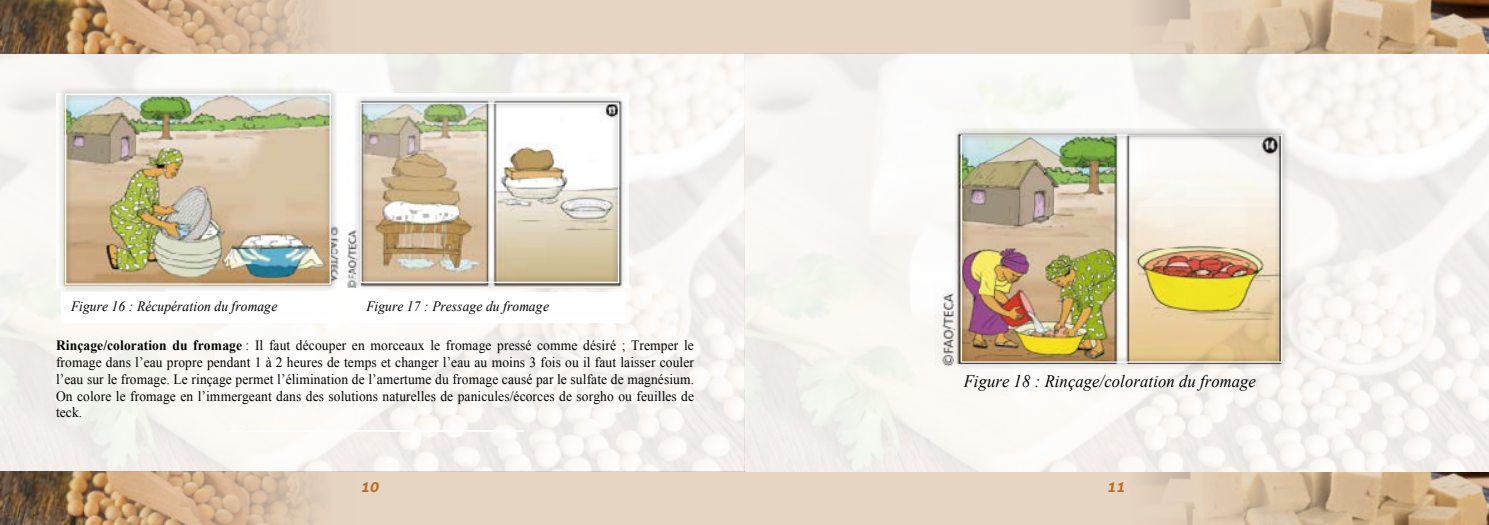
<style>
.page{position:relative;width:1489px;height:525px;background:#fff}
.page>*{position:absolute;margin:0;border:0;box-sizing:border-box;transform-origin:0 0}
.t1{font:italic 17.5px "Times New Roman";letter-spacing:.01em;color:#000;scale:.95 1}
.t2{font:italic 700 15px "Aller";color:#ba6c21}
.t3{font:14.25px/16.6px "Times New Roman";letter-spacing:.01em;color:#000;text-align:justify;scale:.95 1}
.t4{font:italic 14.25px "Times New Roman";letter-spacing:.01em;color:#000;scale:.95 1}
.s1{font-weight:700}
</style>
<div class="page">
<div style="left:0;top:471px;width:744px;height:53px;background:#e6d5c3"></div>
<img style="left:0;top:471px;width:357px;height:53px">
<div style="left:744px;top:472px;width:744px;height:52px;background:#e6d5c3"></div>
<img style="left:1145px;top:472px;width:343px;height:52px">
<div style="left:0;top:0;width:744px;height:53px;background:#e6d5c3"></div>
<img style="left:0;top:0;width:319px;height:53px">
<div style="left:744px;top:0;width:744px;height:53px;background:#e6d5c3"></div>
<img style="left:1145px;top:0;width:343px;height:53px">
<img style="left:0;top:53px;width:1488px;height:418px">
<img style="left:56px;top:94px;width:572px;height:193px">
<div style="left:62px;top:293px;width:269px;height:30px;background:#fff"></div>
<div style="left:357px;top:293px;width:269px;height:30px;background:#fff"></div>
<img style="left:229px;top:430px;width:295px;height:1px">
<img style="left:935px;top:128px;width:361px;height:241px">
<svg style="left:952px;top:364px;width:329px;height:37px;fill:#fdf9f6"></svg>
<img style="left:952px;top:371px;width:329px;height:24px">
<div style="left:58px;top:87px;width:279px;height:204px;background:#000;opacity:.75"></div>
<div style="left:65px;top:94px;width:266px;height:190px;border:1px solid #fff"></div>
<div style="left:354px;top:96px;width:272px;height:194px;background:#000;opacity:.75"></div>
<div style="left:360px;top:103px;width:259px;height:180px;border:1px solid #fff"></div>
<div style="left:954px;top:128px;width:335px;height:241px;background:#000;opacity:.75"></div>
<div style="left:960px;top:134px;width:321px;height:228px;border:1px solid #fff"></div>
<p class="t4" style="left:71px;top:296px;width:219px">Figure 16 : Récupération du fromage</p>
<p class="t4" style="left:366px;top:296px;width:194px">Figure 17 : Pressage du fromage</p>
<p class="t3" style="left:56px;top:337px;width:673px"><span class="s1">Rinçage/coloration du fromage</span> : Il faut découper en morceaux le fromage pressé comme désiré ; Tremper le fromage dans l’eau propre pendant 1 à 2 heures de temps et changer l’eau au moins 3 fois ou il faut laisser couler l’eau sur le fromage. Le rinçage permet l’élimination de l’amertume du fromage causé par le sulfate de magnésium.<br>On colore le fromage en l’immergeant dans des solutions naturelles de panicules/écorces de sorgho ou feuilles de teck.</p>
<p class="t1" style="left:963px;top:369px;width:309px">Figure 18 : Rinçage/coloration du fromage</p>
<p class="t2" style="left:360px;top:476px;width:20px">10</p>
<p class="t2" style="left:1106px;top:476px;width:20px">11</p>
</div>
